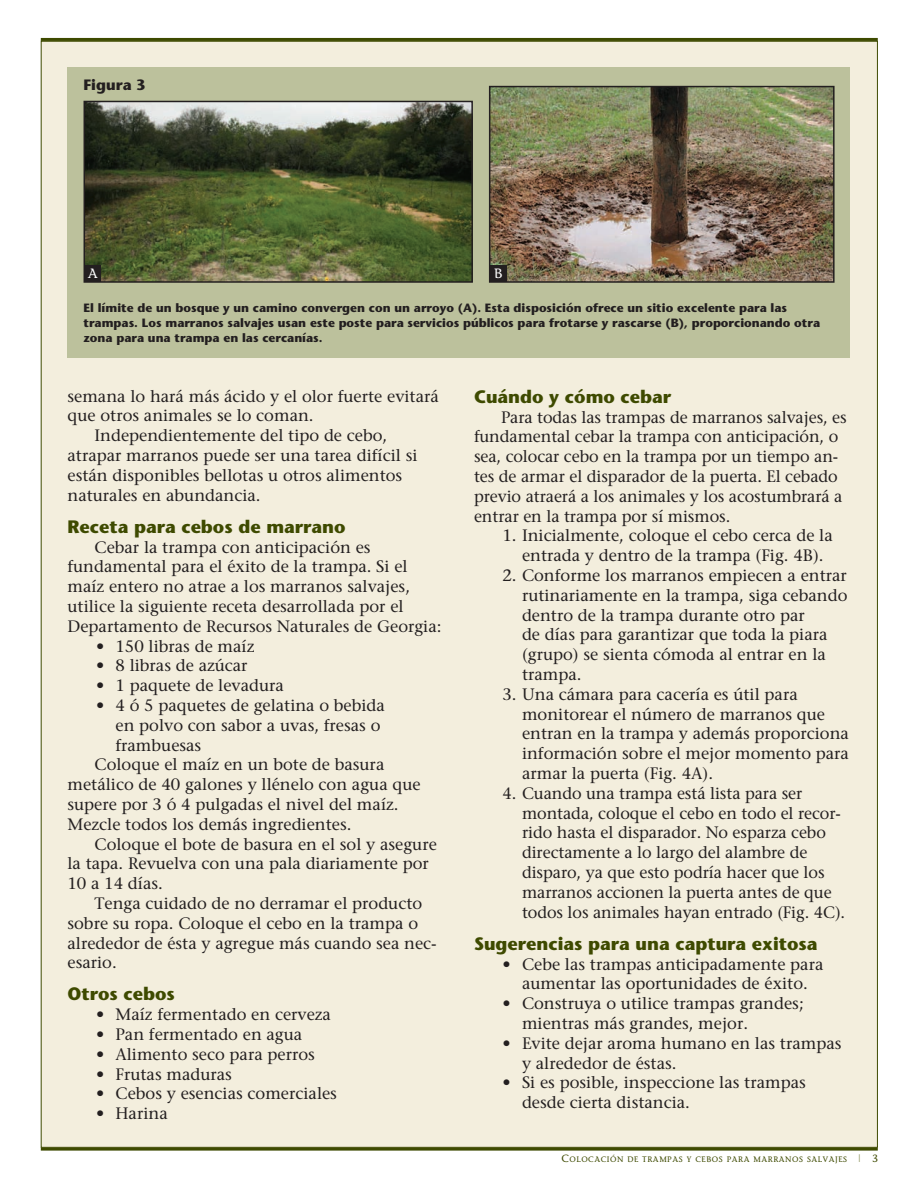
<style>
.page{position:relative;width:918px;height:1188px;background:#fff}
.page>*{position:absolute;margin:0;border:0;box-sizing:border-box;transform-origin:0 0}
.subheds_12_pt_Stone{font:700 18px "Stone Sans";color:#3e4a00}
.tabs{font:16.5px/19.8px "Stone Serif";color:#231f20}
.body_text_NO_CAPS__1{font:16.5px/19.8px "Stone Serif";color:#231f20}
.t1{font:700 15px "Stone Sans";color:#231f20}
.t2{font:13.5px "Stone Informal";color:#fff}
.photo_CAPTIONS_8pt_s{font:700 12px/15px "Stone Sans";color:#231f20}
.t3{font:7.8px "Stone Informal";letter-spacing:.065em;color:#3e4a00}
.s1{font-size:10.5px}
.s2{font-size:10.5px;color:#959c68}
</style>
<div class="page">
<div style="left:41px;top:41px;width:837px;height:1107px;background:#f3eedd;border:1px solid #3e4a00"></div>
<hr style="left:41px;top:1148px;width:837px;height:3px;background:#3e4a00">
<hr style="left:41px;top:38px;width:837px;height:3px;background:#3e4a00">
<div style="left:68px;top:68px;width:782px;height:290px;background:#bcc19c"></div>
<img style="left:492px;top:89px;width:340px;height:191px">
<div style="left:489px;top:86px;width:346px;height:197px;border:2px solid #231f20"></div>
<div style="left:490px;top:265px;width:16px;height:16px;background:#231f20"></div>
<img style="left:87px;top:104px;width:383px;height:176px">
<div style="left:84px;top:101px;width:389px;height:182px;border:2px solid #231f20"></div>
<div style="left:85px;top:266px;width:16px;height:16px;background:#231f20"></div>
<p class="t1" style="left:84px;top:75px;width:64px">Figura 3</p>
<p class="t2" style="left:88px;top:266px;width:12px">A</p>
<p class="t2" style="left:494px;top:265px;width:10px">B</p>
<p class="photo_CAPTIONS_8pt_s" style="left:84px;top:300px;width:738px">El límite de un bosque y un camino convergen con un arroyo (A). Esta disposición ofrece un sitio excelente para las trampas. Los marranos salvajes usan este poste para servicios públicos para frotarse y rascarse (B), proporcionando otra zona para una trampa en las cercanías.</p>
<p class="body_text_NO_CAPS__1" style="left:68px;top:386px;width:373px">semana lo hará más ácido y el olor fuerte evitará que otros animales se lo coman.</p>
<p class="body_text_NO_CAPS__1" style="left:68px;top:425px;width:351px;text-indent:27px">Independientemente del tipo de cebo, atrapar marranos puede ser una tarea difícil si están disponibles bellotas u otros alimentos naturales en abundancia.</p>
<p class="subheds_12_pt_Stone" style="left:68px;top:515px;width:280px">Receta para cebos de marrano</p>
<p class="body_text_NO_CAPS__1" style="left:68px;top:537px;width:376px;text-indent:27px">Cebar la trampa con anticipación es fundamental para el éxito de la trampa. Si el maíz entero no atrae a los marranos salvajes, utilice la siguiente receta desarrollada por el Departamento de Recursos Naturales de Georgia:</p>
<p class="tabs" style="left:96px;top:636px;width:160px">• 150 libras de maíz</p>
<p class="tabs" style="left:96px;top:656px;width:153px">• 8 libras de azúcar</p>
<p class="tabs" style="left:96px;top:675px;width:189px">• 1 paquete de levadura</p>
<p class="tabs" style="left:116px;top:695px;width:271px;text-indent:-20px">• 4 ó 5 paquetes de gelatina o bebida en polvo con sabor a uvas, fresas o frambuesas</p>
<p class="body_text_NO_CAPS__1" style="left:68px;top:755px;width:355px;text-indent:27px">Coloque el maíz en un bote de basura metálico de 40 galones y llénelo con agua que supere por 3 ó 4 pulgadas el nivel del maíz.<br>Mezcle todos los demás ingredientes.</p>
<p class="body_text_NO_CAPS__1" style="left:68px;top:834px;width:371px;text-indent:27px">Coloque el bote de basura en el sol y asegure la tapa. Revuelva con una pala diariamente por<br>10 a 14 días.</p>
<p class="body_text_NO_CAPS__1" style="left:68px;top:893px;width:371px;text-indent:27px">Tenga cuidado de no derramar el producto sobre su ropa. Coloque el cebo en la trampa o alrededor de ésta y agregue más cuando sea nec&shy;esario.</p>
<p class="subheds_12_pt_Stone" style="left:68px;top:983px;width:109px">Otros cebos</p>
<p class="tabs" style="left:96px;top:1004px;width:237px">• Maíz fermentado en cerveza</p>
<p class="tabs" style="left:96px;top:1024px;width:208px">• Pan fermentado en agua</p>
<p class="tabs" style="left:96px;top:1044px;width:220px">• Alimento seco para perros</p>
<p class="tabs" style="left:96px;top:1064px;width:137px">• Frutas maduras</p>
<p class="tabs" style="left:96px;top:1084px;width:242px">• Cebos y esencias comerciales</p>
<p class="tabs" style="left:96px;top:1103px;width:73px">• Harina</p>
<p class="subheds_12_pt_Stone" style="left:474px;top:385px;width:199px">Cuándo y cómo cebar</p>
<p class="body_text_NO_CAPS__1" style="left:474px;top:407px;width:374px;text-indent:27px">Para todas las trampas de marranos salvajes, es fundamental cebar la trampa con anticipación, o sea, colocar cebo en la trampa por un tiempo an&shy;tes de armar el disparador de la puerta. El cebado previo atraerá a los animales y los acostumbrará a entrar en la trampa por sí mismos.</p>
<p class="tabs" style="left:522px;top:526px;width:312px;text-indent:-20px">1. Inicialmente, coloque el cebo cerca de la entrada y dentro de la trampa (Fig. 4B).</p>
<p class="tabs" style="left:522px;top:565px;width:327px;text-indent:-20px">2. Conforme los marranos empiecen a entrar rutinariamente en la trampa, siga cebando dentro de la trampa durante otro par<br>de días para garantizar que toda la piara (grupo) se sienta cómoda al entrar en la trampa.</p>
<p class="tabs" style="left:522px;top:684px;width:329px;text-indent:-20px">3. Una cámara para cacería es útil para monitorear el número de marranos que entran en la trampa y además proporciona información sobre el mejor momento para armar la puerta (Fig. 4A).</p>
<p class="tabs" style="left:522px;top:783px;width:325px;text-indent:-20px">4. Cuando una trampa está lista para ser montada, coloque el cebo en todo el recor&shy;rido hasta el disparador. No esparza cebo directamente a lo largo del alambre de disparo, ya que esto podría hacer que los marranos accionen la puerta antes de que todos los animales hayan entrado (Fig. 4C).</p>
<p class="subheds_12_pt_Stone" style="left:474px;top:932px;width:345px">Sugerencias para una captura exitosa</p>
<p class="tabs" style="left:502px;top:954px;width:322px;text-align:center">• Cebe las trampas anticipadamente para aumentar las oportunidades de éxito.</p>
<p class="tabs" style="left:522px;top:993px;width:283px;text-indent:-20px">• Construya o utilice trampas grandes; mientras más grandes, mejor.</p>
<p class="tabs" style="left:522px;top:1033px;width:321px;text-indent:-20px">• Evite dejar aroma humano en las trampas y alrededor de éstas.</p>
<p class="tabs" style="left:522px;top:1073px;width:285px;text-indent:-20px">• Si es posible, inspeccione las trampas desde cierta distancia.</p>
<p class="t3" style="left:562px;top:1155px;width:318px"><span class="s1">C</span>OLOCACIÓN DE TRAMPAS Y CEBOS PARA MARRANOS SALVAJES <span class="s2">|</span> <span class="s1">3</span></p>
</div>
